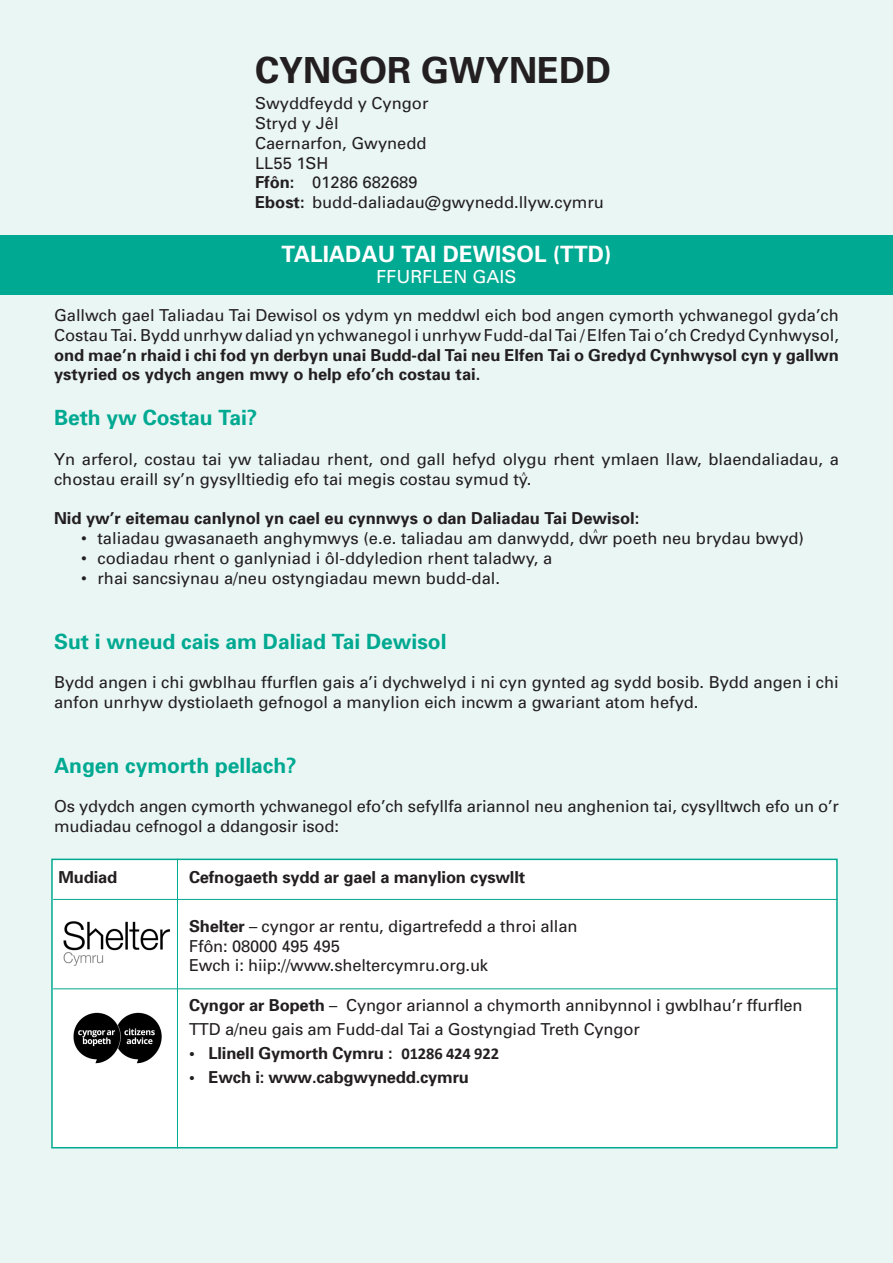
<style>
.page{position:relative;width:893px;height:1263px;background:#eaf6f4}
.page>*{position:absolute;margin:0;border:0;box-sizing:border-box;transform-origin:0 0}
.t1{font:700 36px "Univers";color:#231f20}
.t2{font:700 22.5px "Univers";color:#fff}
.t3{font:700 21px "Univers";color:#00a991}
.t4{font:18px "Univers";color:#fff}
.t5{font:16.5px/19.8px "Univers";color:#231f20}
.t6{font:700 16.5px "Univers";letter-spacing:-.01em;color:#231f20}
.t7{font:9.6px "Univers";color:#231f20}
.s1{font-weight:700}
.s2{font-family:"Calibri"}
</style>
<div class="page">
<div style="left:51px;top:858px;width:787px;height:290px;background:#fff;border:2px solid #00a991"></div>
<hr style="left:53px;top:988px;width:785px;height:1px;background:#00a991">
<hr style="left:177px;top:858px;width:1px;height:290px;background:#00a991">
<div style="left:0;top:236px;width:893px;height:59px;background:#00a991"></div>
<hr style="left:53px;top:899px;width:785px;height:1px;background:#00a991">
<img style="left:74px;top:1012px;width:88px;height:52px">
<img style="left:63px;top:921px;width:107px;height:45px">
<p class="t1" style="left:255px;top:47px;width:358px">CYNGOR GWYNEDD</p>
<p class="t5" style="left:255px;top:93px;width:175px">Swyddfeydd y Cyngor</p>
<p class="t5" style="left:255px;top:113px;width:85px">Stryd y Jêl</p>
<p class="t5" style="left:255px;top:133px;width:173px">Caernarfon, Gwynedd</p>
<p class="t5" style="left:255px;top:153px;width:75px">LL55 1SH</p>
<p class="t5" style="left:255px;top:172px;width:164px"><span class="s1">Ffôn:</span> 01286 682689</p>
<p class="t5" style="left:255px;top:192px;width:350px"><span class="s1">Ebost:</span> budd-daliadau@gwynedd.llyw.cymru</p>
<p class="t2" style="left:281px;top:239px;width:332px">TALIADAU TAI DEWISOL (TTD)</p>
<p class="t4" style="left:376px;top:266px;width:142px">FFURFLEN GAIS</p>
<p class="t5" style="left:54px;top:305px;width:786px;text-align:justify">Gallwch gael Taliadau Tai Dewisol os ydym yn meddwl eich bod angen cymorth ychwanegol gyda’ch Costau Tai. Bydd unrhyw daliad yn ychwanegol i unrhyw Fudd-dal Tai / Elfen Tai o’ch Credyd Cynhwysol, <span class="s1">ond mae’n rhaid i chi fod yn derbyn unai Budd-dal Tai neu Elfen Tai o Gredyd Cynhwysol cyn y gallwn ystyried os ydych angen mwy o help efo’ch costau tai.</span></p>
<p class="t3" style="left:54px;top:404px;width:205px">Beth yw Costau Tai?</p>
<p class="t5" style="left:54px;top:449px;width:786px">Yn arferol, costau tai yw taliadau rhent, ond gall hefyd olygu rhent ymlaen llaw, blaendaliadau, a chostau eraill sy’n gysylltiedig efo tai megis costau symud ty<sup>^</sup>.</p>
<p class="t6" style="left:54px;top:508px;width:587px">Nid yw’r eitemau canlynol yn cael eu cynnwys o dan Daliadau Tai Dewisol:</p>
<p class="t5" style="left:81px;top:528px;width:725px">• taliadau gwasanaeth anghymwys (e.e. taliadau am danwydd, dwr poeth neu brydau bwyd)</p>
<p class="t7" style="left:593px;top:526px;width:7px">^</p>
<p class="t5" style="left:81px;top:548px;width:473px">• codiadau rhent o ganlyniad i ôl-ddyledion rhent taladwy, a</p>
<p class="t5" style="left:81px;top:568px;width:420px">• rhai sancsiynau a/neu ostyngiadau mewn budd-dal.</p>
<p class="t3" style="left:54px;top:628px;width:394px">Sut i wneud cais am Daliad Tai Dewisol</p>
<p class="t5" style="left:54px;top:672px;width:786px">Bydd angen i chi gwblhau ffurflen gais a’i dychwelyd i ni cyn gynted ag sydd bosib. Bydd angen i chi anfon unrhyw dystiolaeth gefnogol a manylion eich incwm a gwariant atom hefyd.</p>
<p class="t3" style="left:54px;top:752px;width:244px">Angen cymorth pellach?</p>
<p class="t5" style="left:54px;top:796px;width:786px">Os ydydch angen cymorth ychwanegol efo’ch sefyllfa ariannol neu anghenion tai, cysylltwch efo un o’r mudiadau cefnogol a ddangosir isod:</p>
<p class="t6" style="left:58px;top:867px;width:60px">Mudiad</p>
<p class="t6" style="left:189px;top:867px;width:338px">Cefnogaeth sydd ar gael a manylion cyswllt</p>
<p class="t5" style="left:189px;top:916px;width:390px"><span class="s1">Shelter</span> – cyngor ar rentu, digartrefedd a throi allan</p>
<p class="t5" style="left:189px;top:935px;width:153px">Ffôn: 08000 495 495</p>
<p class="t5" style="left:189px;top:955px;width:301px">Ewch i: hiip://www.sheltercymru.org.uk</p>
<p class="t5" style="left:189px;top:993px;width:615px;line-height:24px"><span class="s1">Cyngor ar Bopeth</span> – Cyngor ariannol a chymorth annibynnol i gwblhau’r ffurflen<br>TTD a/neu gais am Fudd-dal Tai a Gostyngiad Treth Cyngor</p>
<p class="t6" style="left:189px;top:1042px;width:312px">• Llinell Gymorth Cymru : <span class="s2">01286 424 922</span></p>
<p class="t6" style="left:189px;top:1066px;width:282px">• Ewch i: www.cabgwynedd.cymru</p>
</div>
